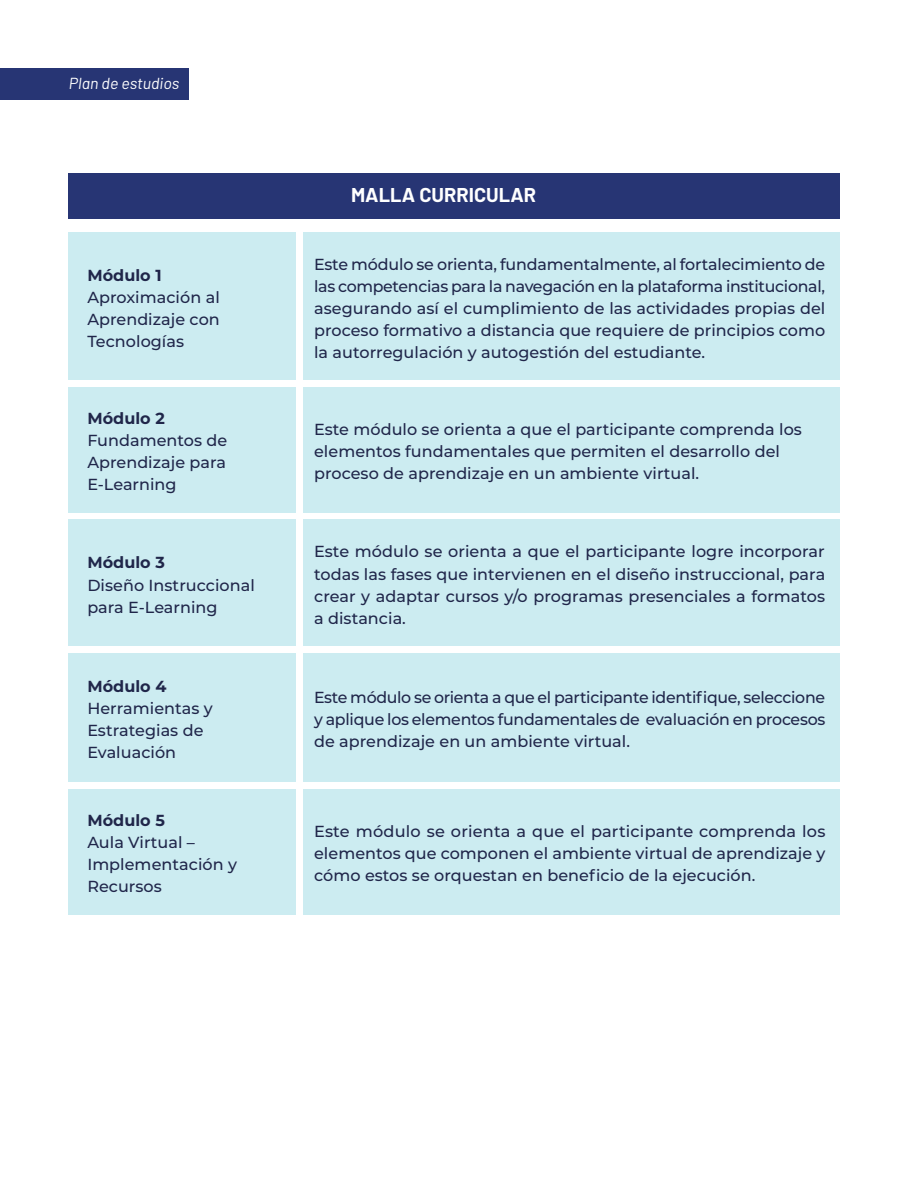
<style>
.page{position:relative;width:908px;height:1191px;background:#fff}
.page>*{position:absolute;margin:0;border:0;box-sizing:border-box;transform-origin:0 0}
.t1{font:700 20px "Barlow";color:#fff}
.t2{font:500 16px/22px "Montserrat";letter-spacing:.005em;color:#20264a;text-align:justify}
.t3{font:700 16px "Montserrat";letter-spacing:.005em;color:#20264a}
.t4{font:italic 16px "Barlow";color:#fff}
</style>
<div class="page">
<div style="left:68px;top:173px;width:771px;height:45px;background:#273574"></div>
<div style="left:0;top:68px;width:188px;height:31px;background:#273574"></div>
<div style="left:68px;top:232px;width:227px;height:148px;background:#ccecf1"></div>
<div style="left:303px;top:232px;width:536px;height:148px;background:#ccecf1"></div>
<div style="left:68px;top:387px;width:227px;height:125px;background:#ccecf1"></div>
<div style="left:303px;top:387px;width:536px;height:125px;background:#ccecf1"></div>
<div style="left:68px;top:519px;width:227px;height:127px;background:#ccecf1"></div>
<div style="left:303px;top:519px;width:536px;height:127px;background:#ccecf1"></div>
<div style="left:68px;top:653px;width:227px;height:128px;background:#ccecf1"></div>
<div style="left:303px;top:653px;width:536px;height:128px;background:#ccecf1"></div>
<div style="left:68px;top:788px;width:227px;height:126px;background:#ccecf1"></div>
<div style="left:303px;top:788px;width:536px;height:126px;background:#ccecf1"></div>
<p class="t4" style="left:69px;top:73px;width:112px">Plan de estudios</p>
<p class="t3" style="left:87px;top:263px;width:76px">Módulo 1</p>
<p class="t2" style="left:87px;top:285px;width:134px">Aproximación al Aprendizaje con Tecnologías</p>
<p class="t1" style="left:351px;top:183px;width:187px">MALLA CURRICULAR</p>
<p class="t2" style="left:314px;top:252px;width:512px">Este módulo se orienta, fundamentalmente, al fortalecimiento de las competencias para la navegación en la plataforma institucional, asegurando así el cumplimiento de las actividades propias del proceso formativo a distancia que requiere de principios como la autorregulación y autogestión del estudiante.</p>
<p class="t3" style="left:87px;top:407px;width:79px">Módulo 2</p>
<p class="t2" style="left:87px;top:429px;width:141px">Fundamentos de Aprendizaje para E-Learning</p>
<p class="t2" style="left:314px;top:418px;width:489px;text-align:left">Este módulo se orienta a que el participante comprenda los elementos fundamentales que permiten el desarrollo del proceso de aprendizaje en un ambiente virtual.</p>
<p class="t3" style="left:87px;top:551px;width:79px">Módulo 3</p>
<p class="t2" style="left:87px;top:573px;width:169px">Diseño Instruccional para E-Learning</p>
<p class="t2" style="left:314px;top:540px;width:512px">Este módulo se orienta a que el participante logre incorporar todas las fases que intervienen en el diseño instruccional, para crear y adaptar cursos y/o programas presenciales a formatos a distancia.</p>
<p class="t3" style="left:87px;top:675px;width:81px">Módulo 4</p>
<p class="t2" style="left:87px;top:697px;width:127px;text-align:left">Herramientas y<br>Estrategias de<br>Evaluación</p>
<p class="t2" style="left:314px;top:686px;width:512px">Este módulo se orienta a que el participante identifique, seleccione y aplique los elementos fundamentales de evaluación en procesos de aprendizaje en un ambiente virtual.</p>
<p class="t3" style="left:87px;top:809px;width:79px">Módulo 5</p>
<p class="t2" style="left:87px;top:831px;width:151px;text-align:left">Aula Virtual –<br>Implementación y<br>Recursos</p>
<p class="t2" style="left:314px;top:820px;width:512px">Este módulo se orienta a que el participante comprenda los elementos que componen el ambiente virtual de aprendizaje y cómo estos se orquestan en beneficio de la ejecución.</p>
</div>
